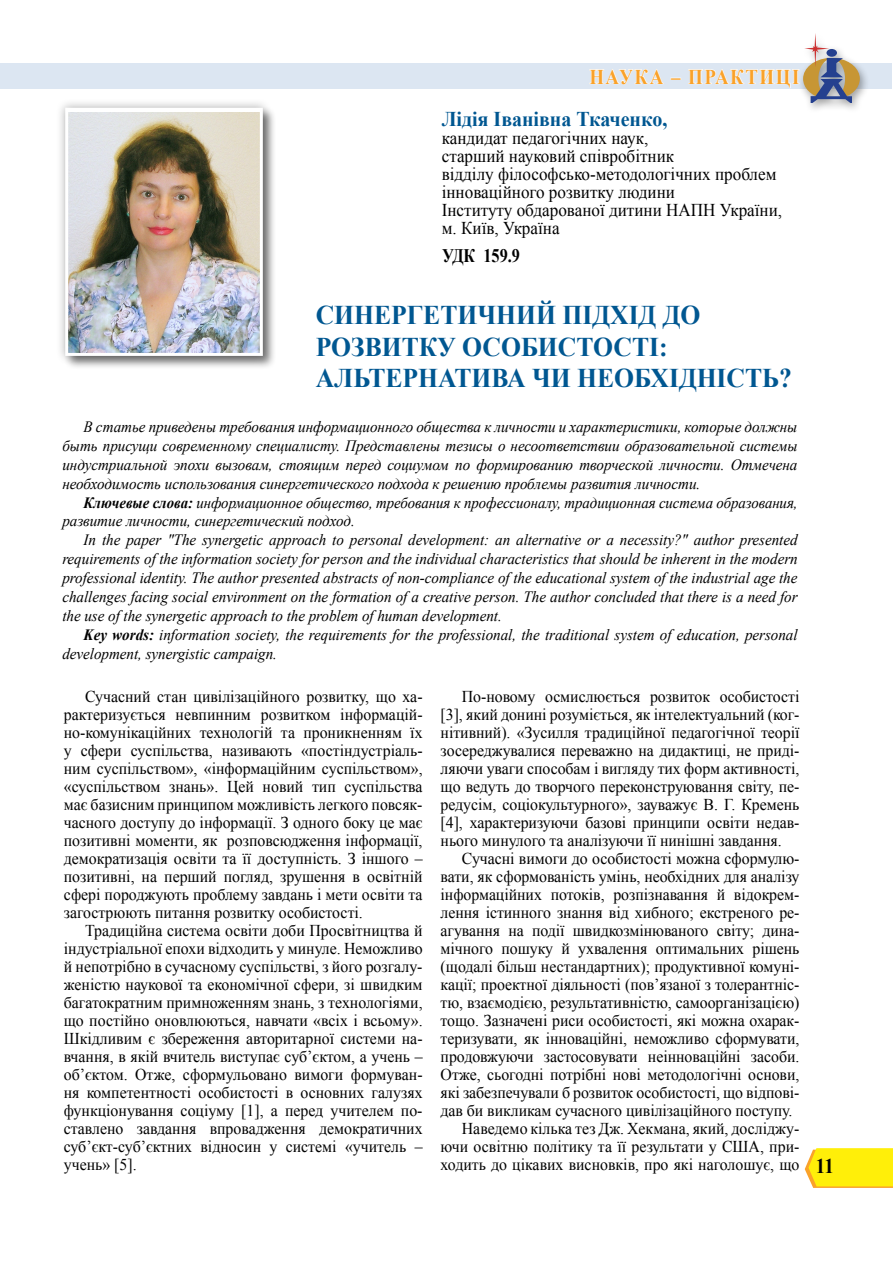
<style>
.page{position:relative;width:893px;height:1263px;background:#fff}
.page>*{position:absolute;margin:0;border:0;box-sizing:border-box;transform-origin:0 0}
.t1{font:700 27px/31.5px "Times New Roman";color:#005791;scale:.95 1}
.t2{font:700 21px "Times New Roman";color:#005791;scale:.95 1}
.t3{font:700 21px "Times New Roman";color:#faa22a;scale:.9 1}
.t4{font:700 21px "Times New Roman";color:#000;scale:.9 1}
.t5{font:700 19.05px "Times New Roman";color:#000;scale:.85 1}
.t6{font:18px/18px "Times New Roman";color:#000;scale:.95 1}
.t7{font:16.5px/18px "Times New Roman";letter-spacing:-.005em;color:#000;text-align:justify;scale:.96 1}
.t8{font:italic 15.75px/18.9px "Times New Roman";letter-spacing:-.005em;color:#000;text-align:justify;scale:.96 1}
.t9{font:italic 15.75px/18.9px "Times New Roman";letter-spacing:-.005em;color:#000;scale:.94 1}
.s1{font-weight:700}
</style>
<div class="page">
<div style="left:0;top:63px;width:891px;height:26px;background:#dce6f2"></div>
<svg style="left:805px;top:1148px;width:88px;height:40px;background:#feea18"></svg>
<div style="left:797px;top:31px;width:73px;height:83px;background:#000;opacity:.37"></div>
<svg style="left:589px;top:69px;width:75px;height:16px"></svg>
<svg style="left:671px;top:78px;width:10px;height:2px"></svg>
<svg style="left:688px;top:33px;width:172px;height:69px"></svg>
<div style="left:63px;top:106px;width:214px;height:264px;background:#000;opacity:.5"></div>
<div style="left:56px;top:98px;width:217px;height:267px;background:#000;opacity:.3"></div>
<img style="left:69px;top:112px;width:190px;height:240px">
<div style="left:65px;top:108px;width:198px;height:248px;border:3px solid #fff"></div>
<p class="t3" style="left:589px;top:62px;width:35px">Наука</p>
<p class="t3" style="left:671px;top:62px;width:36px">– практи</p>
<p class="t3" style="left:776px;top:62px;width:25px">ці</p>
<p class="t2" style="left:442px;top:104px;width:239px">Лідія Іванівна Ткаченко,</p>
<p class="t6" style="left:442px;top:129px;width:360px">кандидат педагогічних наук,<br>старший науковий співробітник<br>відділу філософсько-методологічних проблем інноваційного розвитку людини<br>Інституту обдарованої дитини НАПН України, м. Київ, Україна</p>
<p class="t5" style="left:442px;top:242px;width:93px">УДК 159.9</p>
<h1 class="t1" style="left:316px;top:299px;width:503px">СИНЕРГЕТИЧНИЙ ПІДХІД ДО<br>РОЗВИТКУ ОСОБИСТОСТІ:<br>АЛЬТЕРНАТИВА ЧИ НЕОБХІДНІСТЬ?</h1>
<p class="t8" style="left:62px;top:417px;width:767px;text-indent:21px">В статье приведены требования информационного общества к личности и характеристики, которые должны быть присущи современному специалисту. Представлены тезисы о несоответствии образовательной системы индустриальной эпохи вызовам, стоящим перед социумом по формированию творческой личности. Отмечена необходимость использования синергетического подхода к решению проблемы развития личности.</p>
<p class="t9" style="left:62px;top:492px;width:784px;text-indent:21px"><span class="s1">Ключевые слова:</span> информационное общество, требования к профессионалу, традиционная система образования, развитие личности, синергетический подход.</p>
<p class="t8" style="left:62px;top:530px;width:767px;text-indent:21px">In the paper "The synergetic approach to personal development: an alternative or a necessity?" author presented requirements of the information society for person and the individual characteristics that should be inherent in the modern professional identity. The author presented abstracts of non-compliance of the educational system of the industrial age the challenges facing social environment on the formation of a creative person. The author concluded that there is a need for the use of the synergetic approach to the problem of human development.</p>
<p class="t8" style="left:62px;top:625px;width:767px;text-indent:21px"><span class="s1">Key words:</span> information society, the requirements for the professional, the traditional system of education, personal development, synergistic campaign.</p>
<p class="t7" style="left:64px;top:687px;width:375px;text-indent:21px">Сучасний стан цивілізаційного розвитку, що ха&shy;рактеризується невпинним розвитком інформацій&shy;но-комунікаційних технологій та проникненням їх у сфери суспільства, називають «постіндустріаль&shy;ним суспільством», «інформаційним суспільством», «суспільством знань». Цей новий тип суспільства має базисним принципом можливість легкого повсяк&shy;часного доступу до інформації. З одного боку це має позитивні моменти, як розповсюдження інформації, демократизація освіти та її доступність. З іншого – позитивні, на перший погляд, зрушення в освітній сфері породжують проблему завдань і мети освіти та загострюють питання розвитку особистості.</p>
<p class="t7" style="left:64px;top:921px;width:375px;text-indent:21px">Традиційна система освіти доби Просвітництва й індустріальної епохи відходить у минуле. Неможливо й непотрібно в сучасному суспільстві, з його розгалу&shy;женістю наукової та економічної сфери, зі швидким багатократним примноженням знань, з технологіями, що постійно оновлюються, навчати «всіх і всьому».<br>Шкідливим є збереження авторитарної системи на&shy;вчання, в якій вчитель виступає суб’єктом, а учень – об’єктом. Отже, сформульовано вимоги формуван&shy;ня компетентності особистості в основних галузях функціонування соціуму [1], а перед учителем по&shy;ставлено завдання впровадження демократичних суб’єкт-суб’єктних відносин у системі «учитель – учень» [5].</p>
<p class="t7" style="left:441px;top:687px;width:375px;text-indent:21px">По-новому осмислюється розвиток особистості [3], який донині розуміється, як інтелектуальний (ког&shy;нітивний). «Зусилля традиційної педагогічної теорії зосереджувалися переважно на дидактиці, не приді&shy;ляючи уваги способам і вигляду тих форм активності, що ведуть до творчого переконструювання світу, пе&shy;редусім, соціокультурного», зауважує В. Г. Кремень [4], характеризуючи базові принципи освіти недав&shy;нього минулого та аналізуючи її нинішні завдання.</p>
<p class="t7" style="left:462px;top:849px;width:353px">Сучасні вимоги до особистості можна сформулю-</p>
<p class="t7" style="left:441px;top:867px;width:375px">вати, як сформованість умінь, необхідних для аналізу</p>
<p class="t7" style="left:441px;top:885px;width:375px">інформаційних потоків, розпізнавання й відокрем-</p>
<p class="t7" style="left:441px;top:903px;width:375px">лення істинного знання від хибного; екстреного ре-</p>
<p class="t7" style="left:441px;top:921px;width:375px">агування на події швидкозмінюваного світу; дина-</p>
<p class="t7" style="left:441px;top:939px;width:375px">мічного пошуку й ухвалення оптимальних рішень</p>
<p class="t7" style="left:441px;top:957px;width:375px">(щодалі більш нестандартних); продуктивної комуні-</p>
<p class="t7" style="left:441px;top:975px;width:375px">кації; проектної діяльності (пов’язаної з толерантніс-</p>
<p class="t7" style="left:441px;top:993px;width:375px">тю, взаємодією, результативністю, самоорганізацією)</p>
<p class="t7" style="left:441px;top:1011px;width:375px">тощо. Зазначені риси особистості, які можна охарак-</p>
<p class="t7" style="left:441px;top:1029px;width:375px">теризувати, як інноваційні, неможливо сформувати,</p>
<p class="t7" style="left:441px;top:1047px;width:375px">продовжуючи застосовувати неінноваційні засоби.</p>
<p class="t7" style="left:441px;top:1065px;width:375px">Отже, сьогодні потрібні нові методологічні основи,</p>
<p class="t7" style="left:441px;top:1083px;width:375px">які забезпечували б розвиток особистості, що відпові-</p>
<p class="t7" style="left:441px;top:1101px;width:368px">дав би викликам сучасного цивілізаційного поступу.</p>
<p class="t7" style="left:462px;top:1119px;width:353px">Наведемо кілька тез Дж. Хекмана, який, досліджу-</p>
<p class="t7" style="left:441px;top:1137px;width:375px">ючи освітню політику та її результати у США, при-</p>
<p class="t7" style="left:441px;top:1155px;width:375px">ходить до цікавих висновків, про які наголошує, що</p>
<p class="t4" style="left:816px;top:1151px;width:21px">11</p>
</div>
